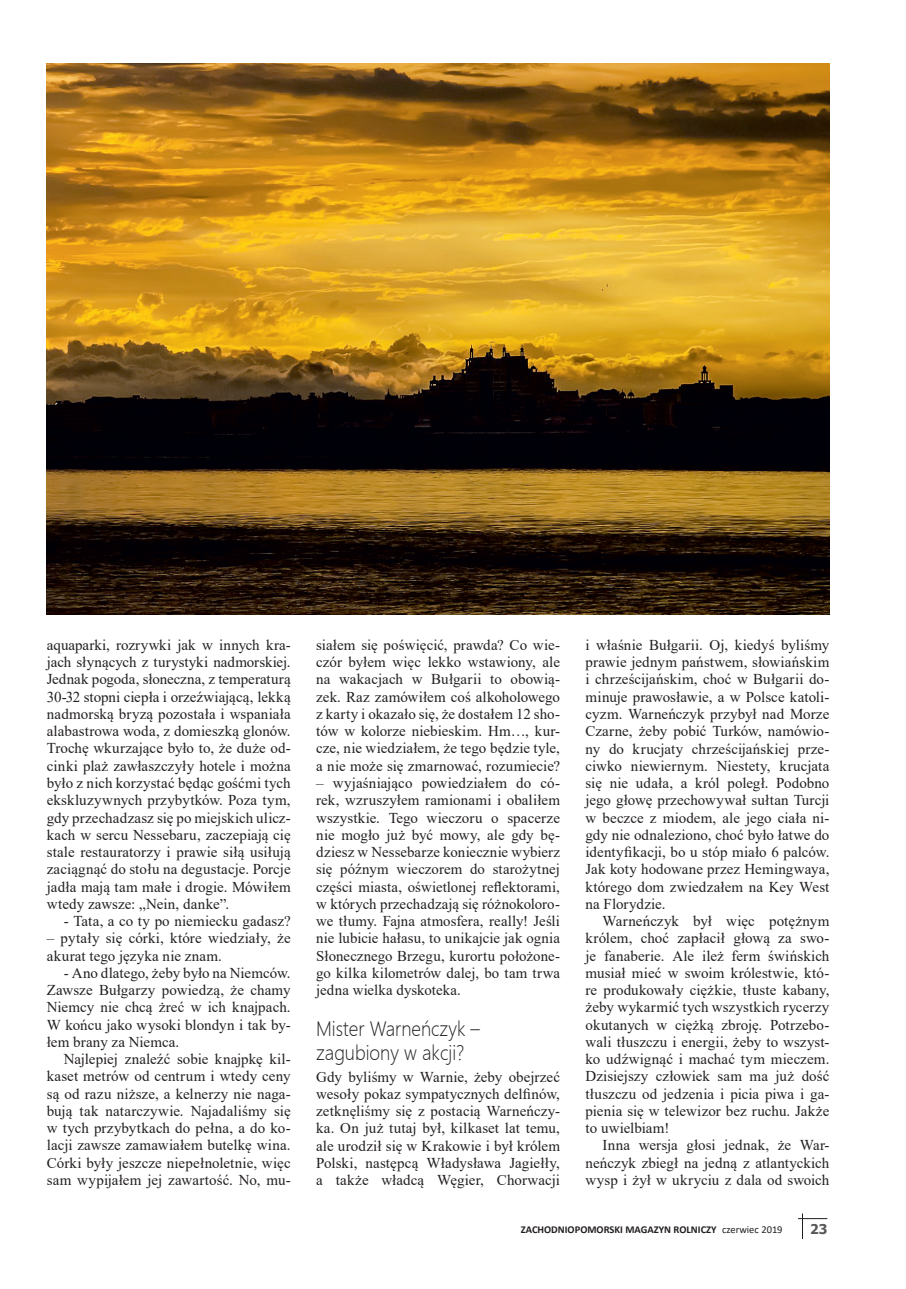
<style>
.page{position:relative;width:906px;height:1289px;background:#fff}
.page>*{position:absolute;margin:0;border:0;box-sizing:border-box;transform-origin:0 0}
.t1{font:300 19.5px/24px "Microsoft Ya Hei";color:#231f20;scale:.9 1}
.t2{font:15px/17.2px "Times New Roman";letter-spacing:.005em;color:#231f20;text-align:justify}
.t3{font:700 13.5px "Tahoma";color:#57585a}
.t4{font:700 10.5px "Calibri";color:#231f20}
.s1{font-weight:400}
</style>
<div class="page">
<svg style="left:798px;top:1213px;width:29px;height:25px"></svg>
<img style="left:47px;top:64px;width:782px;height:550px">
<p class="t2" style="left:47px;top:635px;width:245px">aquaparki, rozrywki jak w innych kra&shy;jach słynących z turystyki nadmorskiej.<br>Jednak pogoda, słoneczna, z temperaturą 30-32 stopni ciepła i orzeźwiającą, lekką nadmorską bryzą pozostała i wspaniała alabastrowa woda, z domieszką glonów.<br>Trochę wkurzające było to, że duże od&shy;cinki plaż zawłaszczyły hotele i można było z nich korzystać będąc gośćmi tych ekskluzywnych przybytków. Poza tym, gdy przechadzasz się po miejskich ulicz&shy;kach w sercu Nessebaru, zaczepiają cię stale restauratorzy i prawie siłą usiłują zaciągnąć do stołu na degustacje. Porcje jadła mają tam małe i drogie. Mówiłem wtedy zawsze: „Nein, danke”.</p>
<p class="t2" style="left:64px;top:911px;width:228px">- Tata, a co ty po niemiecku gadasz?</p>
<p class="t2" style="left:47px;top:929px;width:245px">– pytały się córki, które wiedziały, że akurat tego języka nie znam.</p>
<p class="t2" style="left:47px;top:963px;width:245px;text-indent:17px">- Ano dlatego, żeby było na Niemców.<br>Zawsze Bułgarzy powiedzą, że chamy Niemcy nie chcą żreć w ich knajpach.<br>W końcu jako wysoki blondyn i tak by&shy;łem brany za Niemca.</p>
<p class="t2" style="left:47px;top:1049px;width:245px;text-indent:17px">Najlepiej znaleźć sobie knajpkę kil&shy;kaset metrów od centrum i wtedy ceny są od razu niższe, a kelnerzy nie naga&shy;bują tak natarczywie. Najadaliśmy się w tych przybytkach do pełna, a do ko&shy;lacji zawsze zamawiałem butelkę wina.<br>Córki były jeszcze niepełnoletnie, więc sam wypijałem jej zawartość. No, mu-</p>
<p class="t2" style="left:316px;top:635px;width:245px">siałem się poświęcić, prawda? Co wie&shy;czór byłem więc lekko wstawiony, ale na wakacjach w Bułgarii to obowią&shy;zek. Raz zamówiłem coś alkoholowego z karty i okazało się, że dostałem 12 sho&shy;tów w kolorze niebieskim. Hm…, kur&shy;cze, nie wiedziałem, że tego będzie tyle, a nie może się zmarnować, rozumiecie?</p>
<p class="t2" style="left:316px;top:773px;width:245px">– wyjaśniająco powiedziałem do có&shy;rek, wzruszyłem ramionami i obaliłem wszystkie. Tego wieczoru o spacerze nie mogło już być mowy, ale gdy bę&shy;dziesz w Nessebarze koniecznie wybierz się późnym wieczorem do starożytnej części miasta, oświetlonej reflektorami, w których przechadzają się różnokoloro&shy;we tłumy. Fajna atmosfera, really! Jeśli nie lubicie hałasu, to unikajcie jak ognia Słonecznego Brzegu, kurortu położone&shy;go kilka kilometrów dalej, bo tam trwa jedna wielka dyskoteka.</p>
<h1 class="t1" style="left:316px;top:1016px;width:184px">Mister Warneńczyk – zagubiony w akcji?</h1>
<p class="t2" style="left:316px;top:1067px;width:245px">Gdy byliśmy w Warnie, żeby obejrzeć wesoły pokaz sympatycznych delfinów, zetknęliśmy się z postacią Warneńczy&shy;ka. On już tutaj był, kilkaset lat temu, ale urodził się w Krakowie i był królem Polski, następcą Władysława Jagiełły, a także władcą Węgier, Chorwacji</p>
<p class="t2" style="left:585px;top:635px;width:245px">i właśnie Bułgarii. Oj, kiedyś byliśmy prawie jednym państwem, słowiańskim i chrześcijańskim, choć w Bułgarii do&shy;minuje prawosławie, a w Polsce katoli&shy;cyzm. Warneńczyk przybył nad Morze Czarne, żeby pobić Turków, namówio&shy;ny do krucjaty chrześcijańskiej prze&shy;ciwko niewiernym. Niestety, krucjata się nie udała, a król poległ. Podobno jego głowę przechowywał sułtan Turcji w beczce z miodem, ale jego ciała ni&shy;gdy nie odnaleziono, choć było łatwe do identyfikacji, bo u stóp miało 6 palców.<br>Jak koty hodowane przez Hemingwaya, którego dom zwiedzałem na Key West na Florydzie.</p>
<p class="t2" style="left:585px;top:911px;width:245px;text-indent:17px">Warneńczyk był więc potężnym królem, choć zapłacił głową za swo&shy;je fanaberie. Ale ileż ferm świńskich musiał mieć w swoim królestwie, któ&shy;re produkowały ciężkie, tłuste kabany, żeby wykarmić tych wszystkich rycerzy okutanych w ciężką zbroję. Potrzebo&shy;wali tłuszczu i energii, żeby to wszyst&shy;ko udźwignąć i machać tym mieczem.<br>Dzisiejszy człowiek sam ma już dość tłuszczu od jedzenia i picia piwa i ga&shy;pienia się w telewizor bez ruchu. Jakże to uwielbiam!</p>
<p class="t2" style="left:585px;top:1136px;width:245px;text-indent:17px">Inna wersja głosi jednak, że War&shy;neńczyk zbiegł na jedną z atlantyckich wysp i żył w ukryciu z dala od swoich</p>
<p class="t4" style="left:521px;top:1222px;width:263px">ZACHODNIOPOMORSKI MAGAZYN ROLNICZY <span class="s1">czerwiec 2019</span></p>
<p class="t3" style="left:810px;top:1219px;width:19px">23</p>
</div>
